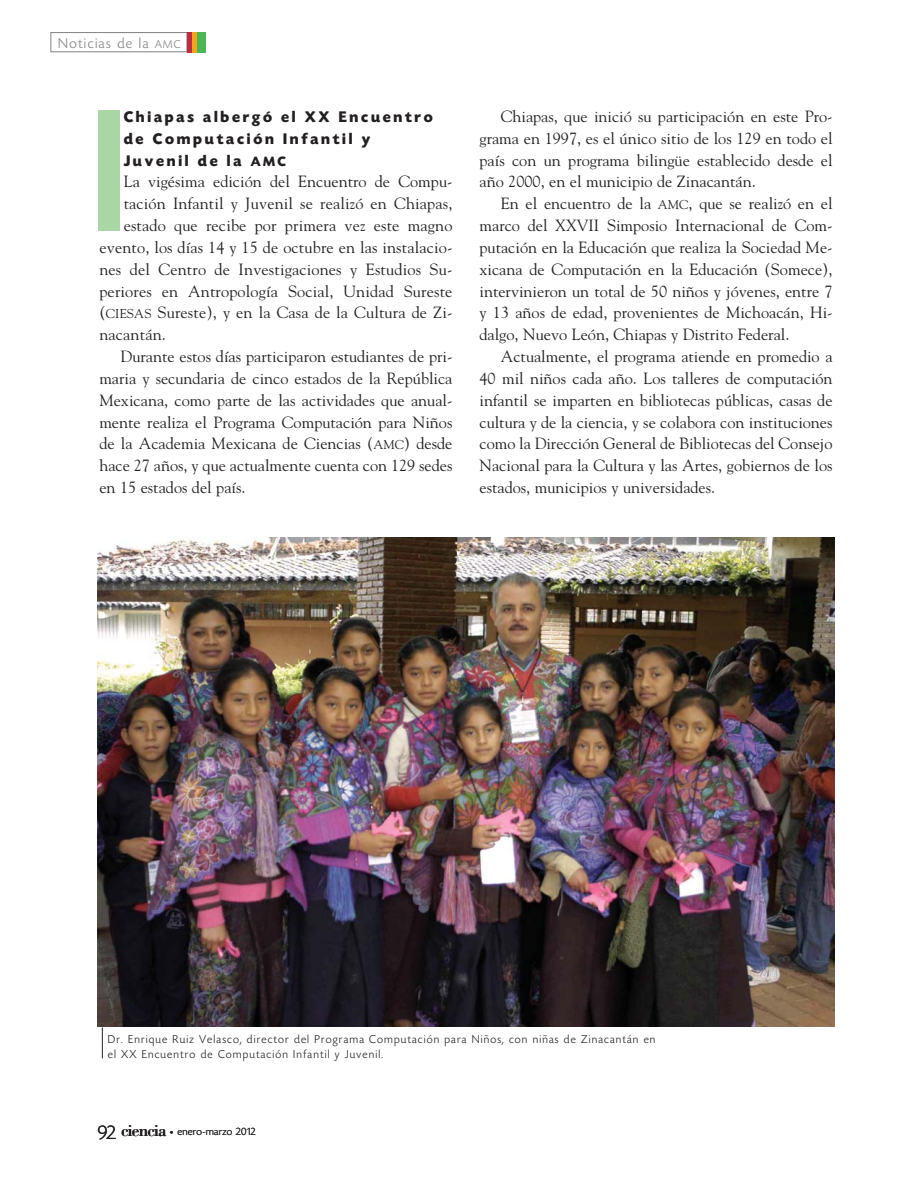
<style>
.page{position:relative;width:915px;height:1191px;background:#fff}
.page>*{position:absolute;margin:0;border:0;box-sizing:border-box;transform-origin:0 0}
.t1{font:17.25px "Bodoni";letter-spacing:-.05em;color:#231f20}
.t2{font:16.2px/21.8px "Goudy";color:#231f20;text-align:justify}
.t3{font:700 16.2px/21.8px "Today HEF";letter-spacing:.17em;color:#231f20}
.t4{font:300 15px "Today HEF";letter-spacing:.095em;color:#808285}
.t5{font:300 12px/15px "Today HEF";letter-spacing:.095em;color:#231f20}
.t6{font:300 11.25px "Today HEF";letter-spacing:.025em;color:#231f20}
.s1{font-size:11.85px}
.s2{font-size:14.25px}
.s3{font-size:12.75px}
.s4{font-family:"Today HEF";font-weight:300;font-size:21px}
.s5{font-family:"Officina Sans";font-weight:400;font-size:7.5px}
</style>
<div class="page">
<div style="left:50px;top:32px;width:137px;height:20px;border:1px solid #808285"></div>
<div style="left:196px;top:32px;width:9px;height:20px;background:#4ab757"></div>
<hr style="left:192px;top:32px;width:4px;height:20px;background:#faa41d">
<div style="left:187px;top:32px;width:5px;height:20px;background:#bb2d45"></div>
<div style="left:98px;top:111px;width:21px;height:120px;background:#a8d6a4"></div>
<img style="left:98px;top:537px;width:735px;height:489px">
<hr style="left:102px;top:1027px;width:1px;height:31px;background:#231f20">
<p class="t4" style="left:58px;top:37px;width:124px">Noticias de la <span class="s1">AMC</span></p>
<p class="t3" style="left:124px;top:107px;width:311px">Chiapas albergó el XX Encuentro de Computación Infantil y<br>Juvenil de la <span class="s2">AMC</span></p>
<p class="t2" style="left:124px;top:172px;width:330px">La vigésima edición del Encuentro de Compu-</p>
<p class="t2" style="left:124px;top:194px;width:330px">tación Infantil y Juvenil se realizó en Chiapas,</p>
<p class="t2" style="left:124px;top:216px;width:330px">estado que recibe por primera vez este magno</p>
<p class="t2" style="left:99px;top:238px;width:354px">evento, los días 14 y 15 de octubre en las instalacio-</p>
<p class="t2" style="left:99px;top:259px;width:354px">nes del Centro de Investigaciones y Estudios Su-</p>
<p class="t2" style="left:99px;top:281px;width:354px">periores en Antropología Social, Unidad Sureste</p>
<p class="t2" style="left:99px;top:303px;width:354px">(<span class="s3">CIESAS</span> Sureste), y en la Casa de la Cultura de Zi-</p>
<p class="t2" style="left:99px;top:325px;width:68px">nacantán.</p>
<p class="t2" style="left:121px;top:347px;width:333px">Durante estos días participaron estudiantes de pri-</p>
<p class="t2" style="left:99px;top:369px;width:354px">maria y secundaria de cinco estados de la República</p>
<p class="t2" style="left:99px;top:390px;width:354px">Mexicana, como parte de las actividades que anual-</p>
<p class="t2" style="left:99px;top:412px;width:354px">mente realiza el Programa Computación para Niños</p>
<p class="t2" style="left:99px;top:434px;width:354px">de la Academia Mexicana de Ciencias (<span class="s3">AMC</span>) desde</p>
<p class="t2" style="left:99px;top:456px;width:354px">hace 27 años, y que actualmente cuenta con 129 sedes</p>
<p class="t2" style="left:99px;top:478px;width:147px">en 15 estados del país.</p>
<p class="t2" style="left:479px;top:107px;width:354px;text-indent:21px">Chiapas, que inició su participación en este Pro&shy;grama en 1997, es el único sitio de los 129 en todo el país con un programa bilingüe establecido desde el año 2000, en el municipio de Zinacantán.</p>
<p class="t2" style="left:479px;top:194px;width:354px;text-indent:21px">En el encuentro de la <span class="s3">AMC</span>, que se realizó en el marco del XXVII Simposio Internacional de Com&shy;putación en la Educación que realiza la Sociedad Me&shy;xicana de Computación en la Educación (Somece), intervinieron un total de 50 niños y jóvenes, entre 7 y 13 años de edad, provenientes de Michoacán, Hi&shy;dalgo, Nuevo León, Chiapas y Distrito Federal.</p>
<p class="t2" style="left:479px;top:347px;width:354px;text-indent:21px">Actualmente, el programa atiende en promedio a 40 mil niños cada año. Los talleres de computación infantil se imparten en bibliotecas públicas, casas de cultura y de la ciencia, y se colabora con instituciones como la Dirección General de Bibliotecas del Consejo Nacional para la Cultura y las Artes, gobiernos de los estados, municipios y universidades.</p>
<p class="t5" style="left:108px;top:1033px;width:549px">Dr. Enrique Ruiz Velasco, director del Programa Computación para Niños, con niñas de Zinacantán en el XX Encuentro de Computación Infantil y Juvenil.</p>
<p class="t1" style="left:98px;top:1122px;width:70px"><span class="s4">92</span> ciencia</p>
<p class="t6" style="left:170px;top:1127px;width:87px"><span class="s5">•</span> enero-marzo 2012</p>
</div>
